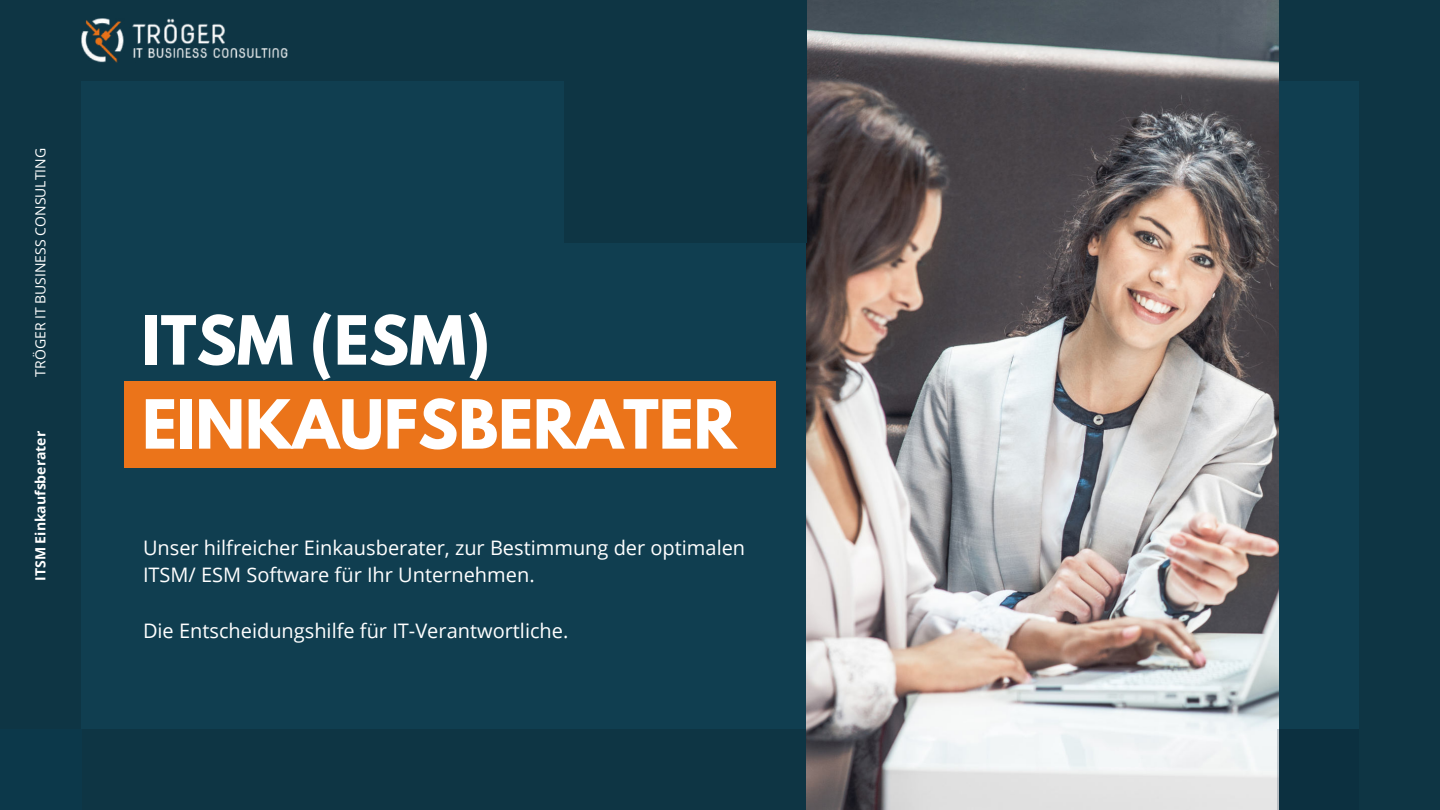
<style>
.page{position:relative;width:1440px;height:810px;background:#0e3544}
.page>*{position:absolute;margin:0;border:0;box-sizing:border-box;transform-origin:0 0}
.t1{font:700 60px/84px "League Spartan";color:#fff}
.t2{font:20px/27.8px "Open Sans";color:#fff}
.t3{font:14px "Open Sans";color:#fff}
.t4{font:700 14px "Open Sans";color:#fff}
</style>
<div class="page">
<div style="left:81px;top:81px;width:1277px;height:647px;background:#103e50"></div>
<img style="left:807px;top:0;width:471px;height:810px">
<div style="left:124px;top:382px;width:652px;height:86px;background:#eb741a"></div>
<div style="left:0;top:729px;width:81px;height:81px;background:#0c384a"></div>
<div style="left:1277px;top:729px;width:82px;height:81px;background:#0c3040"></div>
<img style="left:81px;top:19px;width:207px;height:43px">
<div style="left:564px;top:0;width:243px;height:243px;background:#0e3544"></div>
<p class="t3" style="left:31px;top:377px;width:230px;rotate:-90deg">TRÖGER IT BUSINESS CONSULTING</p>
<p class="t4" style="left:30px;top:581px;width:151px;rotate:-90deg">ITSM Einkaufsberater</p>
<h1 class="t1" style="left:142px;top:298px;width:596px">ITSM (ESM)<br>EINKAUFSBERATER</h1>
<p class="t2" style="left:143px;top:533px;width:604px">Unser hilfreicher Einkausberater, zur Bestimmung der optimalen<br>ITSM/ ESM Software für Ihr Unternehmen.</p>
<p class="t2" style="left:143px;top:616px;width:427px">Die Entscheidungshilfe für IT-Verantwortliche.</p>
</div>
